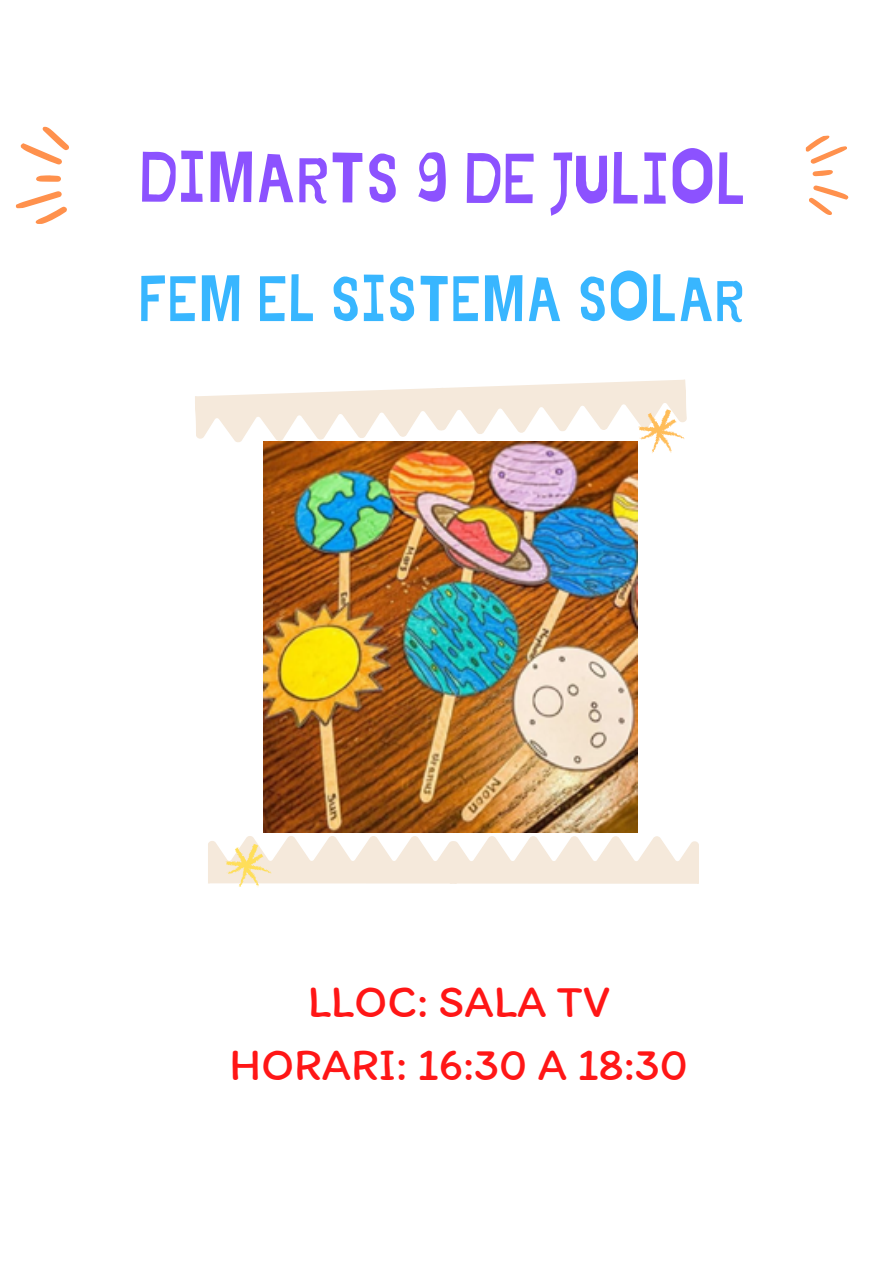
<style>
.page{position:relative;width:894px;height:1264px;background:#fff}
.page>*{position:absolute;margin:0;border:0;box-sizing:border-box;transform-origin:0 0}
.t1{font:70.5px "Jingleberry";letter-spacing:-.005em;color:#8c52ff}
.t2{font:64.05px "Jingleberry";color:#38b6ff}
.t3{font:45.9px "Itim";color:#ff1616}
.t4{font:45.75px "Itim";color:#ff1616}
</style>
<div class="page">
<svg style="left:195px;top:379px;width:492px;height:82px"></svg>
<svg style="left:208px;top:824px;width:490px;height:63px"></svg>
<svg style="left:15px;top:191px;width:52px;height:33px"></svg>
<svg style="left:20px;top:126px;width:49px;height:39px"></svg>
<svg style="left:36px;top:175px;width:25px;height:7px"></svg>
<svg style="left:805px;top:135px;width:42px;height:29px"></svg>
<svg style="left:809px;top:185px;width:39px;height:30px"></svg>
<svg style="left:812px;top:170px;width:20px;height:6px"></svg>
<img style="left:264px;top:442px;width:373px;height:390px">
<p class="t1" style="left:139px;top:146px;width:608px">DIMARTS 9 DE JULIOL</p>
<h1 class="t2" style="left:139px;top:270px;width:607px">FEM EL SISTEMA SOLAR</h1>
<h1 class="t3" style="left:307px;top:973px;width:303px">LLOC: SALA TV</h1>
<p class="t4" style="left:229px;top:1036px;width:460px">HORARI: 16:30 A 18:30</p>
</div>
